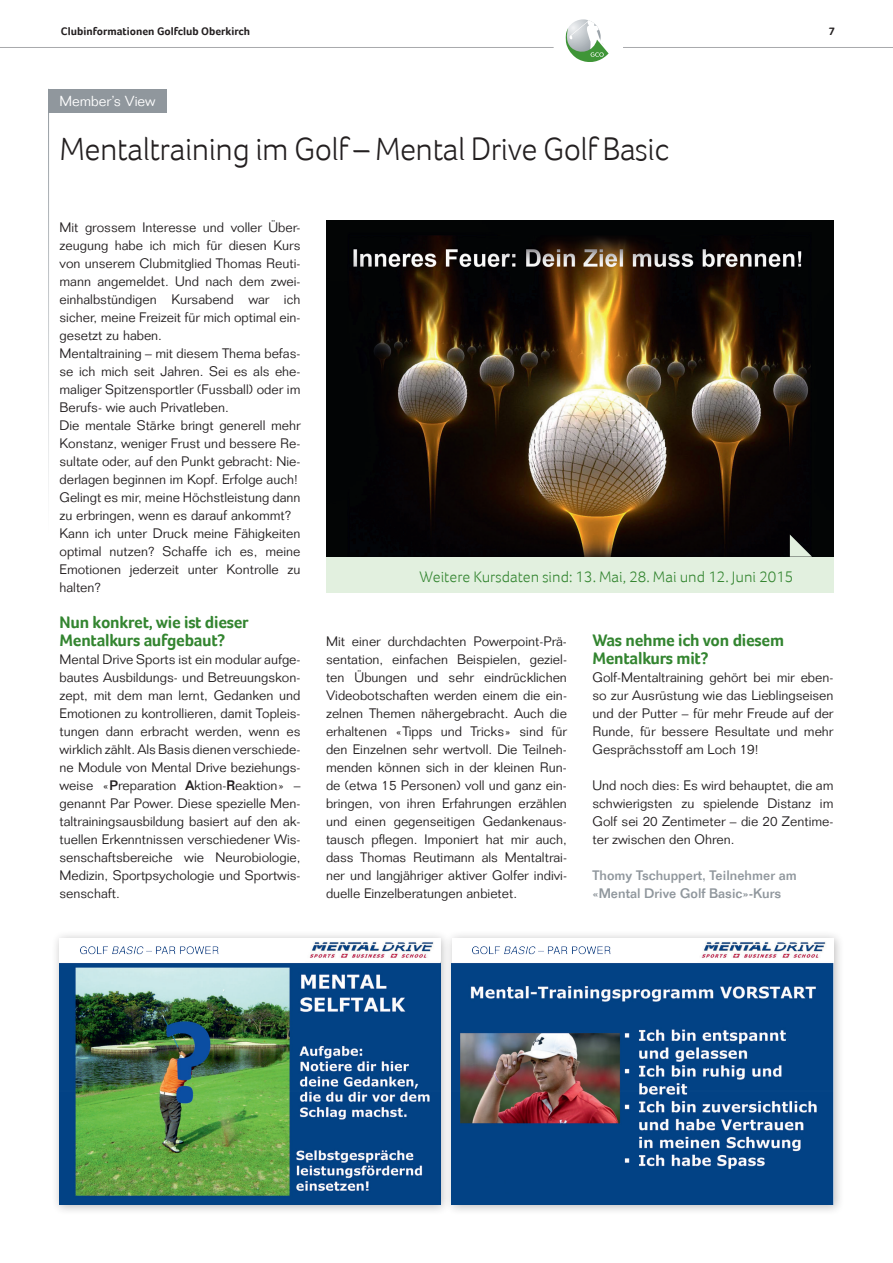
<style>
.page{position:relative;width:893px;height:1263px;background:#fff}
.page>*{position:absolute;margin:0;border:0;box-sizing:border-box;transform-origin:0 0}
.t1{font:300 33px "Foco";letter-spacing:-.015em;color:#231f20}
.t2{font:700 17.25px/18px "Foco";letter-spacing:-.015em;color:#338530}
.t3{font:300 15.75px "Foco";color:#338530}
.t4{font:300 14.25px "Folio Std";color:#fff}
.t5{font:300 13.5px/18px "Folio Std";color:#231f20;text-align:justify}
.t6{font:500 13.5px/18px "Folio Std";color:#90979d}
.t7{font:700 11.25px "Foco";color:#231f20}
.s1{font-weight:500}
</style>
<div class="page">
<hr style="left:0;top:47px;width:554px;height:1px;background:#a8a9ad">
<hr style="left:623px;top:47px;width:270px;height:1px;background:#a8a9ad">
<svg style="left:566px;top:20px;width:43px;height:42px"></svg>
<div style="left:48px;top:89px;width:119px;height:24px;background:#90979d"></div>
<hr style="left:48px;top:89px;width:1px;height:598px;background:#90979d">
<img style="left:326px;top:220px;width:507px;height:337px">
<div style="left:326px;top:557px;width:507px;height:35px;background:#e2f0df"></div>
<svg style="left:790px;top:534px;width:22px;height:23px"></svg>
<div style="left:52px;top:930px;width:399px;height:285px;background:#231f20;opacity:.3"></div>
<img style="left:60px;top:938px;width:380px;height:266px">
<div style="left:444px;top:930px;width:400px;height:285px;background:#231f20;opacity:.3"></div>
<img style="left:452px;top:938px;width:381px;height:266px">
<p class="t7" style="left:61px;top:24px;width:191px">Clubinformationen Golfclub Oberkirch</p>
<p class="t7" style="left:829px;top:24px;width:8px">7</p>
<p class="t4" style="left:60px;top:93px;width:98px">Member’s View</p>
<h1 class="t1" style="left:60px;top:130px;width:611px">Mentaltraining im Golf – Mental Drive Golf Basic</h1>
<p class="t5" style="left:60px;top:219px;width:242px;text-align:left">Mit grossem Interesse und voller Über&shy;zeugung habe ich mich für diesen Kurs von unserem Clubmitglied Thomas Reuti&shy;mann angemeldet. Und nach dem zwei&shy;einhalbstündigen Kursabend war ich sicher, meine Freizeit für mich optimal ein&shy;gesetzt zu haben.<br>Mentaltraining – mit diesem Thema befas&shy;se ich mich seit Jahren. Sei es als ehe&shy;maliger Spitzensportler (Fussball) oder im Berufs- wie auch Privatleben.<br>Die mentale Stärke bringt generell mehr Konstanz, weniger Frust und bessere Re&shy;sultate oder, auf den Punkt gebracht: Nie&shy;derlagen beginnen im Kopf. Erfolge auch!<br>Gelingt es mir, meine Höchstleistung dann zu erbringen, wenn es darauf ankommt?<br>Kann ich unter Druck meine Fähigkeiten optimal nutzen? Schaffe ich es, meine Emotionen jederzeit unter Kontrolle zu halten?</p>
<p class="t2" style="left:60px;top:613px;width:191px">Nun konkret, wie ist dieser<br>Mentalkurs aufgebaut?</p>
<p class="t5" style="left:60px;top:651px;width:242px">Mental Drive Sports ist ein modular aufge&shy;bautes Ausbildungs- und Betreuungskon&shy;zept, mit dem man lernt, Gedanken und Emotionen zu kontrollieren, damit Topleis&shy;tungen dann erbracht werden, wenn es wirklich zählt. Als Basis dienen verschiede&shy;ne Module von Mental Drive beziehungs&shy;weise «<span class="s1">P</span>reparation <span class="s1">A</span>ktion-<span class="s1">R</span>eaktion» – genannt Par Power. Diese spezielle Men&shy;taltrainingsausbildung basiert auf den ak&shy;tuellen Erkenntnissen verschiedener Wis&shy;senschaftsbereiche wie Neurobiologie, Medizin, Sportpsychologie und Sportwis&shy;senschaft.</p>
<p class="t3" style="left:419px;top:567px;width:375px">Weitere Kursdaten sind: 13. Mai, 28. Mai und 12. Juni 2015</p>
<p class="t5" style="left:326px;top:633px;width:242px">Mit einer durchdachten Powerpoint-Prä&shy;sentation, einfachen Beispielen, geziel&shy;ten Übungen und sehr eindrücklichen Videobotschaften werden einem die ein&shy;zelnen Themen nähergebracht. Auch die erhaltenen «Tipps und Tricks» sind für den Einzelnen sehr wertvoll. Die Teilneh&shy;menden können sich in der kleinen Run&shy;de (etwa 15 Personen) voll und ganz ein&shy;bringen, von ihren Erfahrungen erzählen und einen gegenseitigen Gedankenaus&shy;tausch pflegen. Imponiert hat mir auch, dass Thomas Reutimann als Mentaltrai&shy;ner und langjähriger aktiver Golfer indivi&shy;duelle Einzelberatungen anbietet.</p>
<p class="t2" style="left:592px;top:631px;width:193px">Was nehme ich von diesem<br>Mentalkurs mit?</p>
<p class="t5" style="left:592px;top:669px;width:242px">Golf-Mentaltraining gehört bei mir eben&shy;so zur Ausrüstung wie das Lieblingseisen und der Putter – für mehr Freude auf der Runde, für bessere Resultate und mehr Gesprächsstoff am Loch 19!</p>
<p class="t5" style="left:592px;top:777px;width:242px">Und noch dies: Es wird behauptet, die am schwierigsten zu spielende Distanz im Golf sei 20 Zentimeter – die 20 Zentime&shy;ter zwischen den Ohren.</p>
<p class="t6" style="left:592px;top:867px;width:206px">Thomy Tschuppert, Teilnehmer am «Mental Drive Golf Basic»-Kurs</p>
</div>
